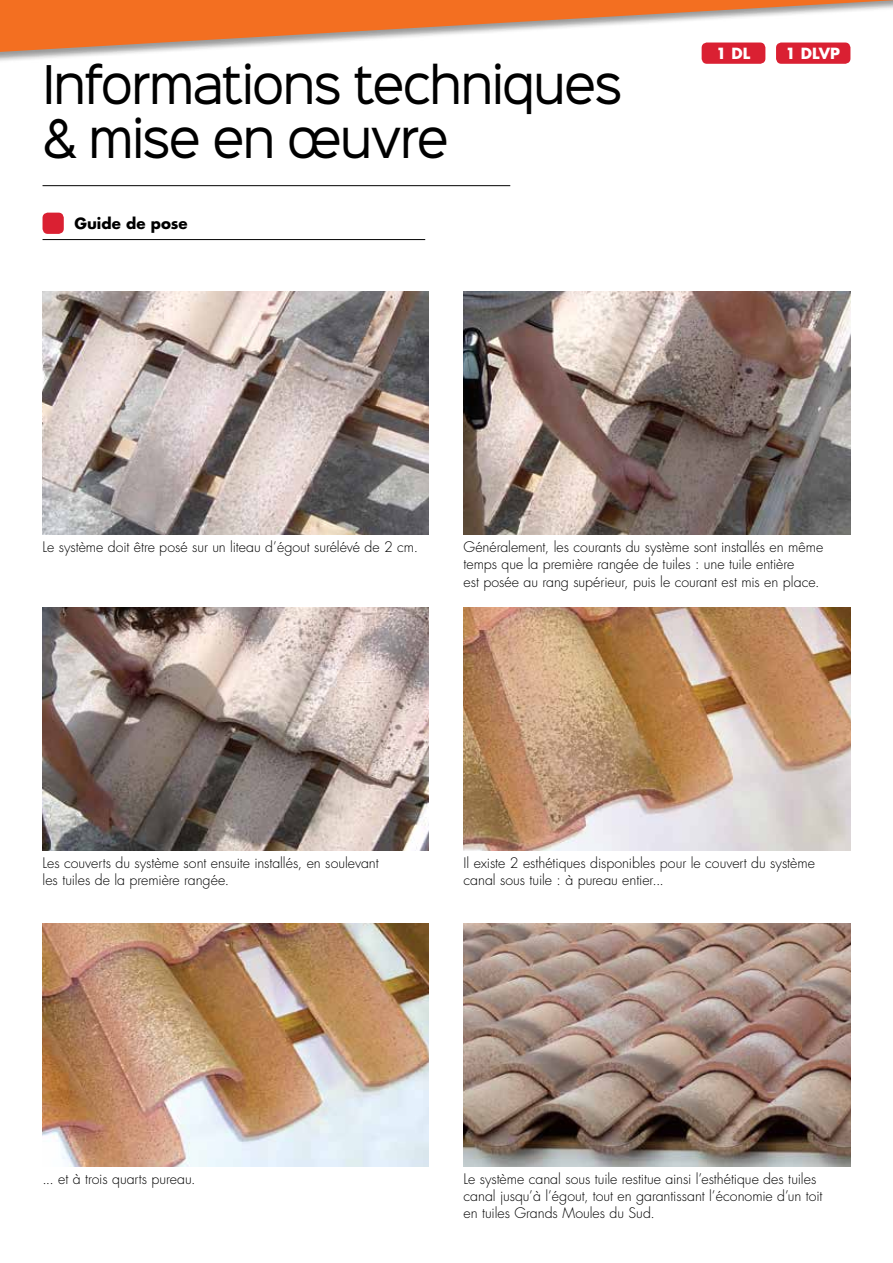
<style>
.page{position:relative;width:893px;height:1263px;background:#fff}
.page>*{position:absolute;margin:0;border:0;box-sizing:border-box;transform-origin:0 0}
.t1{font:48px/54px "Sinkin Sans 400";letter-spacing:-.045em;color:#000;scale:.95 1}
.t2{font:700 15px "Futura";color:#000}
.t3{font:700 15px "Futura";letter-spacing:.005em;color:#fff}
.t4{font:300 14.25px/17.4px "Futura";letter-spacing:-.005em;color:#000}
</style>
<div class="page">
<hr style="left:43px;top:239px;width:382px;height:1px;background:#000">
<div style="left:43px;top:213px;width:21px;height:21px;background:#da2032;border-radius:5px"></div>
<img style="left:43px;top:292px;width:385px;height:243px">
<img style="left:43px;top:608px;width:385px;height:243px">
<img style="left:43px;top:924px;width:385px;height:243px">
<img style="left:463px;top:292px;width:387px;height:243px">
<img style="left:463px;top:608px;width:387px;height:243px">
<img style="left:463px;top:924px;width:387px;height:243px">
<div style="left:0;top:0;width:893px;height:64px;background:#000;opacity:.4"></div>
<svg style="left:0;top:0;width:893px;height:52px"></svg>
<hr style="left:43px;top:185px;width:467px;height:1px;background:#000">
<h1 class="t1" style="left:43px;top:53px;width:612px">Informations techniques &amp; mise en œuvre</h1>
<p class="t2" style="left:74px;top:213px;width:115px">Guide de pose</p>
<p class="t3" style="left:716px;top:43px;width:36px">1 DL</p>
<p class="t3" style="left:785px;top:43px;width:56px">1 DLVP</p>
<p class="t4" style="left:43px;top:538px;width:377px">Le système doit être posé sur un liteau d’égout surélévé de 2 cm.</p>
<p class="t4" style="left:463px;top:538px;width:361px">Généralement, les courants du système sont installés en même temps que la première rangée de tuiles : une tuile entière<br>est posée au rang supérieur, puis le courant est mis en place.</p>
<p class="t4" style="left:43px;top:854px;width:338px">Les couverts du système sont ensuite installés, en soulevant les tuiles de la première rangée.</p>
<p class="t4" style="left:463px;top:854px;width:353px">Il existe 2 esthétiques disponibles pour le couvert du système canal sous tuile : à pureau entier...</p>
<p class="t4" style="left:43px;top:1170px;width:155px">... et à trois quarts pureau.</p>
<p class="t4" style="left:463px;top:1170px;width:360px">Le système canal sous tuile restitue ainsi l’esthétique des tuiles canal jusqu’à l’égout, tout en garantissant l’économie d’un toit en tuiles Grands Moules du Sud.</p>
</div>
